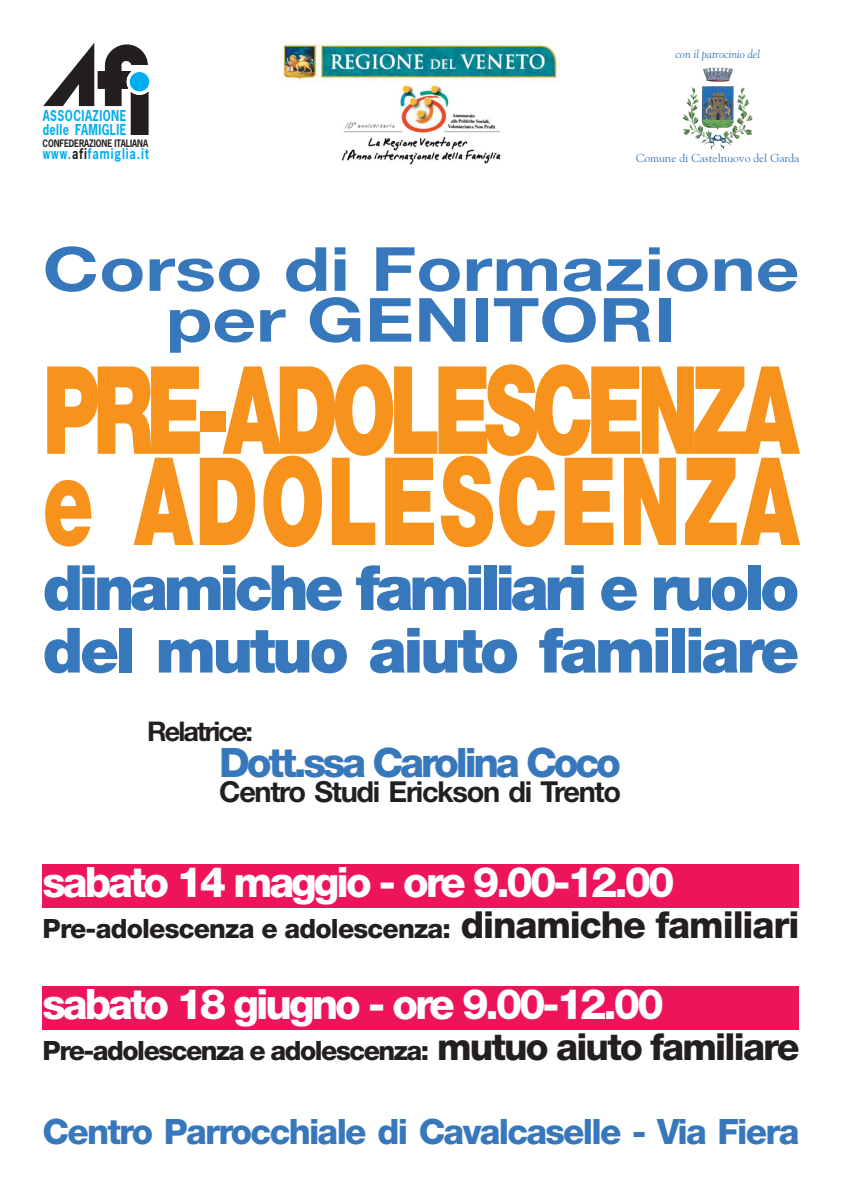
<style>
.page{position:relative;width:842px;height:1191px;background:#fff}
.page>*{position:absolute;margin:0;border:0;box-sizing:border-box;transform-origin:0 0}
.t1{font:900 122.3px/91.2px "Helvetica Neue";letter-spacing:-.08em;color:#f7931d;scale:.66 1}
.t2{font:900 62.5px/62.5px "Helvetica Neue";letter-spacing:-.07em;color:#3777bc}
.t3{font:700 60.9px/50.8px "Helvetica Neue";color:#3777bc;text-align:center;scale:1.25 1}
.t4{font:800 42px "Helvetica Neue";letter-spacing:-.07em;color:#fff}
.t5{font:800 40.7px "Helvetica Neue";letter-spacing:-.08em;color:#3777bc}
.t6{font:800 35px "Helvetica Neue";letter-spacing:-.05em;color:#3777bc}
.t7{font:700 28.9px "Helvetica Neue";letter-spacing:-.045em;color:#231f20}
.t8{font:700 27.1px "Helvetica Neue";letter-spacing:-.07em;color:#231f20}
.t9{font:800 26.7px "Helvetica Neue";letter-spacing:-.05em;color:#231f20}
.t10{font:800 26.7px "Helvetica Neue";letter-spacing:-.03em;color:#231f20}
.t11{font:700 14.2px/14px "News Gothic";letter-spacing:.045em;color:#00aeef;scale:.78 1}
.t12{font:700 14.2px "News Gothic";letter-spacing:.085em;color:#00aeef;scale:.78 1}
.t13{font:11.6px "Goudy";color:#3777bc}
.t14{font:italic 11.6px "Goudy";color:#3777bc}
.t15{font:700 9.7px "News Gothic";letter-spacing:-.005em;color:#231f20;scale:.83 1}
.s1{color:#231f20}
.s2{font-size:37.3px}
</style>
<div class="page">
<div style="left:43px;top:864px;width:756px;height:44px;background:#ed145a"></div>
<svg style="left:716px;top:67px;width:6px;height:4px"></svg>
<div style="left:43px;top:986px;width:756px;height:44px;background:#ed145a"></div>
<img style="left:341px;top:85px;width:160px;height:80px">
<img style="left:283px;top:43px;width:277px;height:38px">
<svg style="left:43px;top:43px;width:106px;height:92px"></svg>
<p class="t11" style="left:43px;top:110px;width:109px">ASSOCIAZIONE delle FAMIGLIE</p>
<p class="t15" style="left:43px;top:139px;width:129px">CONFEDERAZIONE ITALIANA</p>
<p class="t12" style="left:43px;top:148px;width:137px">www.<span class="s1">afi</span>famiglia.it</p>
<p class="t14" style="left:675px;top:49px;width:86px">con il patrocinio del</p>
<p class="t13" style="left:636px;top:154px;width:165px">Comune di Castelnuovo del Garda</p>
<h3 class="t3" style="left:43px;top:249px;width:607px">Corso di Formazione per GENITORI</h3>
<h1 class="t1" style="left:43px;top:375px;width:1148px">PRE-ADOLESCENZA e ADOLESCENZA</h1>
<h2 class="t2" style="left:43px;top:562px;width:758px">dinamiche familiari e ruolo del mutuo aiuto familiare</h2>
<p class="t8" style="left:147px;top:722px;width:107px">Relatrice:</p>
<p class="t5" style="left:219px;top:748px;width:403px">Dott.ssa Carolina Coco</p>
<p class="t7" style="left:219px;top:781px;width:403px">Centro Studi Erickson di Trento</p>
<p class="t4" style="left:43px;top:867px;width:634px">sabato 14 maggio - ore 9.00-12.00</p>
<p class="t10" style="left:43px;top:919px;width:758px">Pre-adolescenza e adolescenza: <span class="s2">dinamiche familiari</span></p>
<p class="t4" style="left:43px;top:989px;width:623px">sabato 18 giugno - ore 9.00-12.00</p>
<p class="t9" style="left:43px;top:1041px;width:758px">Pre-adolescenza e adolescenza: <span class="s2">mutuo aiuto familiare</span></p>
<p class="t6" style="left:43px;top:1119px;width:758px">Centro Parrocchiale di Cavalcaselle - Via Fiera</p>
</div>
